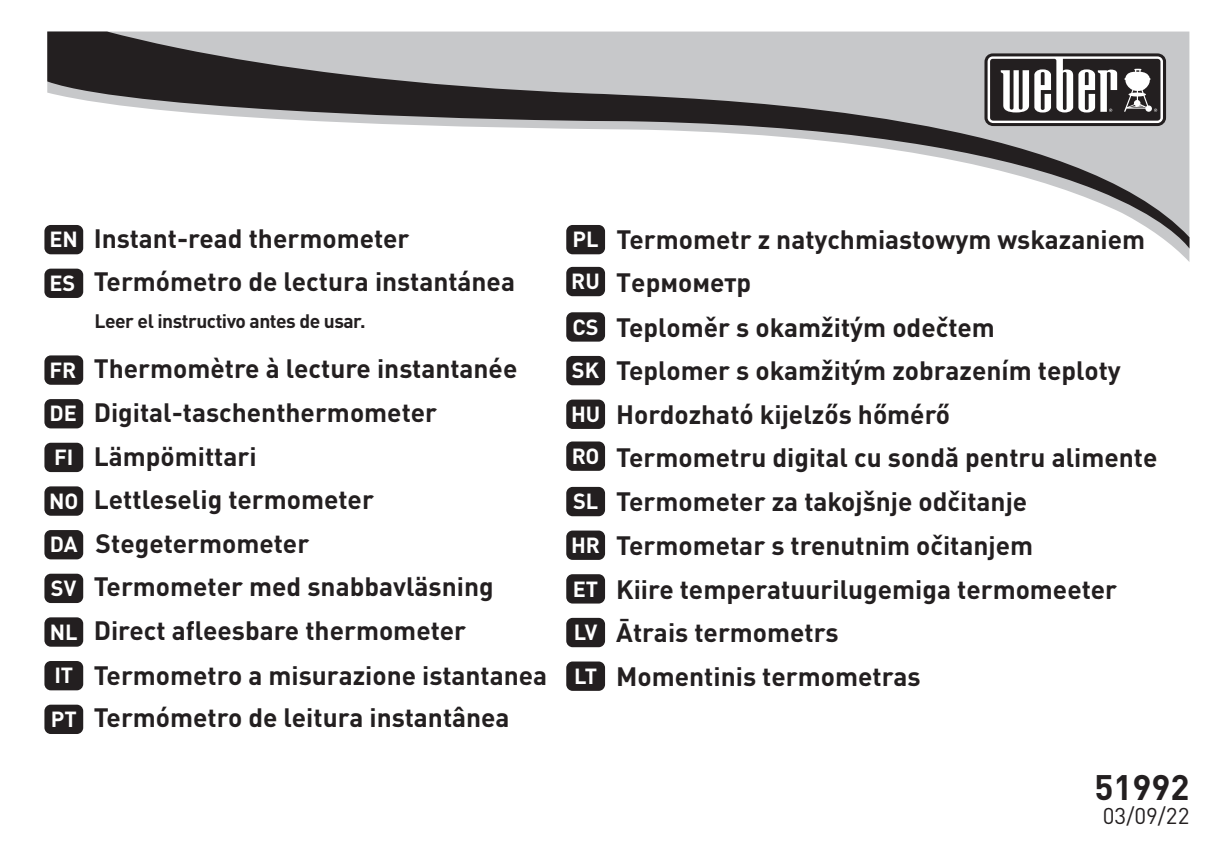
<style>
.page{position:relative;width:1221px;height:856px;background:#fff}
.page>*{position:absolute;margin:0;border:0;box-sizing:border-box;transform-origin:0 0}
.t1{font:700 35px "DIN Pro";color:#231f20}
.t2{font:700 26.25px/43.4px "DIN Pro";color:#231f20}
.t3{font:22.4px "DIN Pro";color:#231f20}
.t4{font:700 19.25px "DIN Pro";letter-spacing:-.025em;color:#231f20}
.s1{font-size:21.7px;color:#fff}
</style>
<div class="page">
<div style="left:43px;top:572px;width:41px;height:32px;background:#231f20;border-radius:8px"></div>
<div style="left:42px;top:571px;width:44px;height:34px;border:2px solid #fff;border-radius:8px"></div>
<div style="left:43px;top:616px;width:41px;height:31px;background:#231f20;border-radius:8px"></div>
<div style="left:42px;top:614px;width:44px;height:35px;border:2px solid #fff;border-radius:8px"></div>
<div style="left:43px;top:659px;width:41px;height:32px;background:#231f20;border-radius:8px"></div>
<div style="left:42px;top:658px;width:44px;height:34px;border:2px solid #fff;border-radius:8px"></div>
<div style="left:43px;top:703px;width:41px;height:32px;background:#231f20;border-radius:8px"></div>
<div style="left:42px;top:702px;width:44px;height:34px;border:2px solid #fff;border-radius:8px"></div>
<div style="left:565px;top:265px;width:41px;height:32px;background:#231f20;border-radius:8px"></div>
<div style="left:563px;top:264px;width:44px;height:34px;border:2px solid #fff;border-radius:8px"></div>
<div style="left:565px;top:311px;width:41px;height:32px;background:#231f20;border-radius:8px"></div>
<div style="left:563px;top:310px;width:44px;height:34px;border:2px solid #fff;border-radius:8px"></div>
<div style="left:565px;top:354px;width:41px;height:32px;background:#231f20;border-radius:8px"></div>
<div style="left:563px;top:353px;width:44px;height:34px;border:2px solid #fff;border-radius:8px"></div>
<div style="left:565px;top:398px;width:41px;height:32px;background:#231f20;border-radius:8px"></div>
<div style="left:563px;top:397px;width:44px;height:34px;border:2px solid #fff;border-radius:8px"></div>
<div style="left:565px;top:440px;width:41px;height:32px;background:#231f20;border-radius:8px"></div>
<div style="left:563px;top:439px;width:44px;height:34px;border:2px solid #fff;border-radius:8px"></div>
<div style="left:565px;top:485px;width:41px;height:32px;background:#231f20;border-radius:8px"></div>
<div style="left:563px;top:484px;width:44px;height:34px;border:2px solid #fff;border-radius:8px"></div>
<div style="left:565px;top:529px;width:41px;height:32px;background:#231f20;border-radius:8px"></div>
<div style="left:563px;top:528px;width:44px;height:34px;border:2px solid #fff;border-radius:8px"></div>
<div style="left:565px;top:573px;width:41px;height:31px;background:#231f20;border-radius:8px"></div>
<div style="left:563px;top:571px;width:44px;height:34px;border:2px solid #fff;border-radius:8px"></div>
<div style="left:565px;top:616px;width:41px;height:32px;background:#231f20;border-radius:8px"></div>
<div style="left:563px;top:615px;width:44px;height:34px;border:2px solid #fff;border-radius:8px"></div>
<div style="left:565px;top:660px;width:41px;height:31px;background:#231f20;border-radius:8px"></div>
<div style="left:563px;top:659px;width:44px;height:34px;border:2px solid #fff;border-radius:8px"></div>
<div style="left:43px;top:354px;width:41px;height:32px;background:#231f20;border-radius:8px"></div>
<div style="left:42px;top:353px;width:44px;height:34px;border:2px solid #fff;border-radius:8px"></div>
<div style="left:43px;top:398px;width:41px;height:31px;background:#231f20;border-radius:8px"></div>
<div style="left:42px;top:396px;width:44px;height:34px;border:2px solid #fff;border-radius:8px"></div>
<div style="left:43px;top:441px;width:41px;height:32px;background:#231f20;border-radius:8px"></div>
<div style="left:42px;top:440px;width:44px;height:34px;border:2px solid #fff;border-radius:8px"></div>
<div style="left:43px;top:485px;width:41px;height:32px;background:#231f20;border-radius:8px"></div>
<div style="left:42px;top:484px;width:44px;height:34px;border:2px solid #fff;border-radius:8px"></div>
<div style="left:43px;top:528px;width:41px;height:32px;background:#231f20;border-radius:8px"></div>
<div style="left:42px;top:527px;width:44px;height:34px;border:2px solid #fff;border-radius:8px"></div>
<div style="left:43px;top:267px;width:41px;height:32px;background:#231f20;border-radius:8px"></div>
<div style="left:42px;top:266px;width:44px;height:34px;border:2px solid #fff;border-radius:8px"></div>
<svg style="left:43px;top:224px;width:41px;height:31px"></svg>
<div style="left:42px;top:222px;width:44px;height:35px;border:2px solid #fff;border-radius:8px"></div>
<svg style="left:47px;top:31px;width:1142px;height:217px"></svg>
<div style="left:984px;top:53px;width:181px;height:73px;background:#231f20;border-radius:8px"></div>
<svg style="left:987px;top:56px;width:175px;height:67px"></svg>
<p class="t2" style="left:49px;top:214px;width:361px"><span class="s1">EN</span> Instant-read thermometer</p>
<p class="t2" style="left:49px;top:257px;width:467px"><span class="s1">ES</span> Termómetro de lectura instantánea</p>
<p class="t4" style="left:94px;top:305px;width:272px">Leer el instructivo antes de usar.</p>
<p class="t2" style="left:49px;top:343px;width:469px"><span class="s1">FR</span> Thermomètre à lecture instantanée<br><span class="s1">DE</span> Digital-taschenthermometer<br><span class="s1">FI</span> Lämpömittari<br><span class="s1">NO</span> Lettleselig termometer<br><span class="s1">DA</span> Stegetermometer</p>
<p class="t2" style="left:50px;top:561px;width:498px"><span class="s1">SV</span> Termometer med snabbavläsning<br><span class="s1">NL</span> Direct afleesbare thermometer<br><span class="s1">IT</span> Termometro a misurazione istantanea <span class="s1">PT</span> Termómetro de leitura instantânea</p>
<p class="t2" style="left:571px;top:215px;width:575px;line-height:42.4px"><span class="s1">PL</span> Termometr z natychmiastowym wskazaniem<br><span class="s1">RU</span> Tермометр</p>
<p class="t2" style="left:571px;top:303px;width:588px"><span class="s1">CS</span> Teploměr s okamžitým odečtem<br><span class="s1">SK</span> Teplomer s okamžitým zobrazením teploty<br><span class="s1">HU</span> Hordozható kijelzős hőmérő<br><span class="s1">RO</span> Termometru digital cu sondă pentru alimente <span class="s1">SL</span> Termometer za takojšnje odčitanje<br><span class="s1">HR</span> Termometar s trenutnim očitanjem<br><span class="s1">ET</span> Kiire temperatuurilugemiga termomeeter<br><span class="s1">LV</span> Ātrais termometrs<br><span class="s1">LT</span> Momentinis termometras</p>
<h1 class="t1" style="left:1094px;top:757px;width:97px">51992</h1>
<p class="t3" style="left:1102px;top:798px;width:88px">03/09/22</p>
</div>
